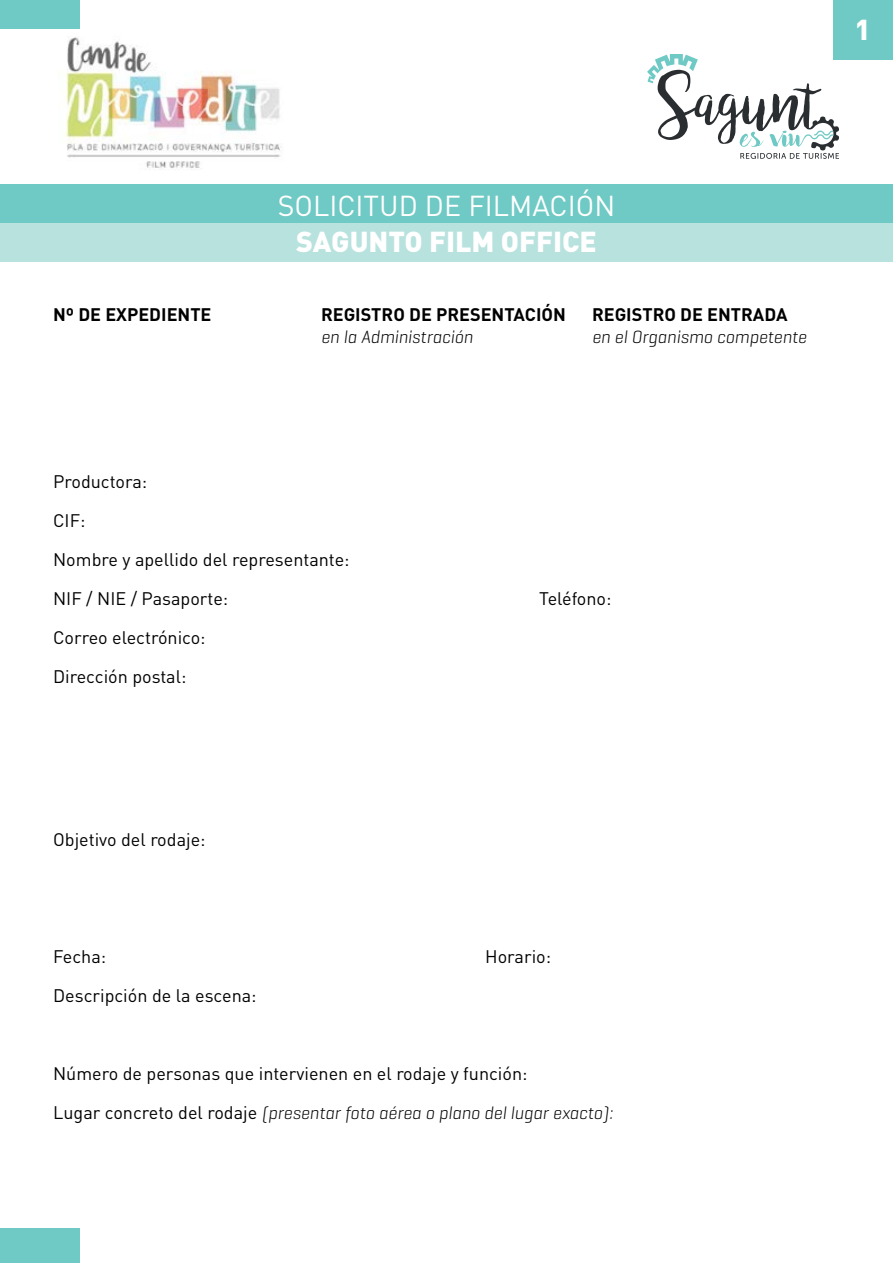
<style>
.page{position:relative;width:893px;height:1263px;background:#fff}
.page>*{position:absolute;margin:0;border:0;box-sizing:border-box;transform-origin:0 0}
.t1{font:28.5px "DIN Pro";color:#fff}
.t2{font:900 28.5px "DIN Pro";color:#fff}
.t3{font:18px/39px "DIN Pro";color:#000}
.t4{font:italic 300 18px "Geogrotesque";color:#000}
.t5{font:700 18px "DIN Pro";color:#000}
.s1{font-family:"DIN Pro";font-weight:400;font-style:normal}
</style>
<div class="page">
<div style="left:0;top:184px;width:893px;height:38px;background:#6fc9c4"></div>
<div style="left:833px;top:0;width:60px;height:60px;background:#6fc9c4"></div>
<div style="left:0;top:223px;width:893px;height:38px;background:#b8e2de"></div>
<div style="left:0;top:0;width:79px;height:28px;background:#6fc9c4"></div>
<svg style="left:647px;top:54px;width:192px;height:105px"></svg>
<div style="left:0;top:1228px;width:79px;height:35px;background:#6fc9c4"></div>
<img style="left:65px;top:37px;width:216px;height:132px">
<h1 class="t2" style="left:855px;top:10px;width:17px">1</h1>
<h1 class="t1" style="left:278px;top:186px;width:339px">SOLICITUD DE FILMACIÓN</h1>
<h1 class="t2" style="left:296px;top:222px;width:302px">SAGUNTO FILM OFFICE</h1>
<p class="t5" style="left:53px;top:302px;width:160px">Nº DE EXPEDIENTE</p>
<p class="t5" style="left:321px;top:302px;width:246px">REGISTRO DE PRESENTACIÓN</p>
<p class="t4" style="left:321px;top:325px;width:153px">en la Administración</p>
<p class="t5" style="left:592px;top:302px;width:197px">REGISTRO DE ENTRADA</p>
<p class="t4" style="left:592px;top:325px;width:216px">en el Organismo competente</p>
<p class="t3" style="left:53px;top:461px;width:298px">Productora:<br>CIF:<br>Nombre y apellido del representante:<br>NIF / NIE / Pasaporte:</p>
<p class="t3" style="left:53px;top:617px;width:154px">Correo electrónico:<br>Dirección postal:</p>
<p class="t3" style="left:53px;top:819px;width:154px">Objetivo del rodaje:</p>
<p class="t3" style="left:539px;top:578px;width:74px">Teléfono:</p>
<p class="t3" style="left:53px;top:936px;width:55px">Fecha:</p>
<p class="t3" style="left:485px;top:936px;width:67px">Horario:</p>
<p class="t3" style="left:53px;top:975px;width:205px">Descripción de la escena:</p>
<p class="t3" style="left:53px;top:1053px;width:476px">Número de personas que intervienen en el rodaje y función:</p>
<p class="t4" style="left:53px;top:1102px;width:561px"><span class="s1">Lugar concreto del rodaje</span> (presentar foto aérea o plano del lugar exacto):</p>
</div>
